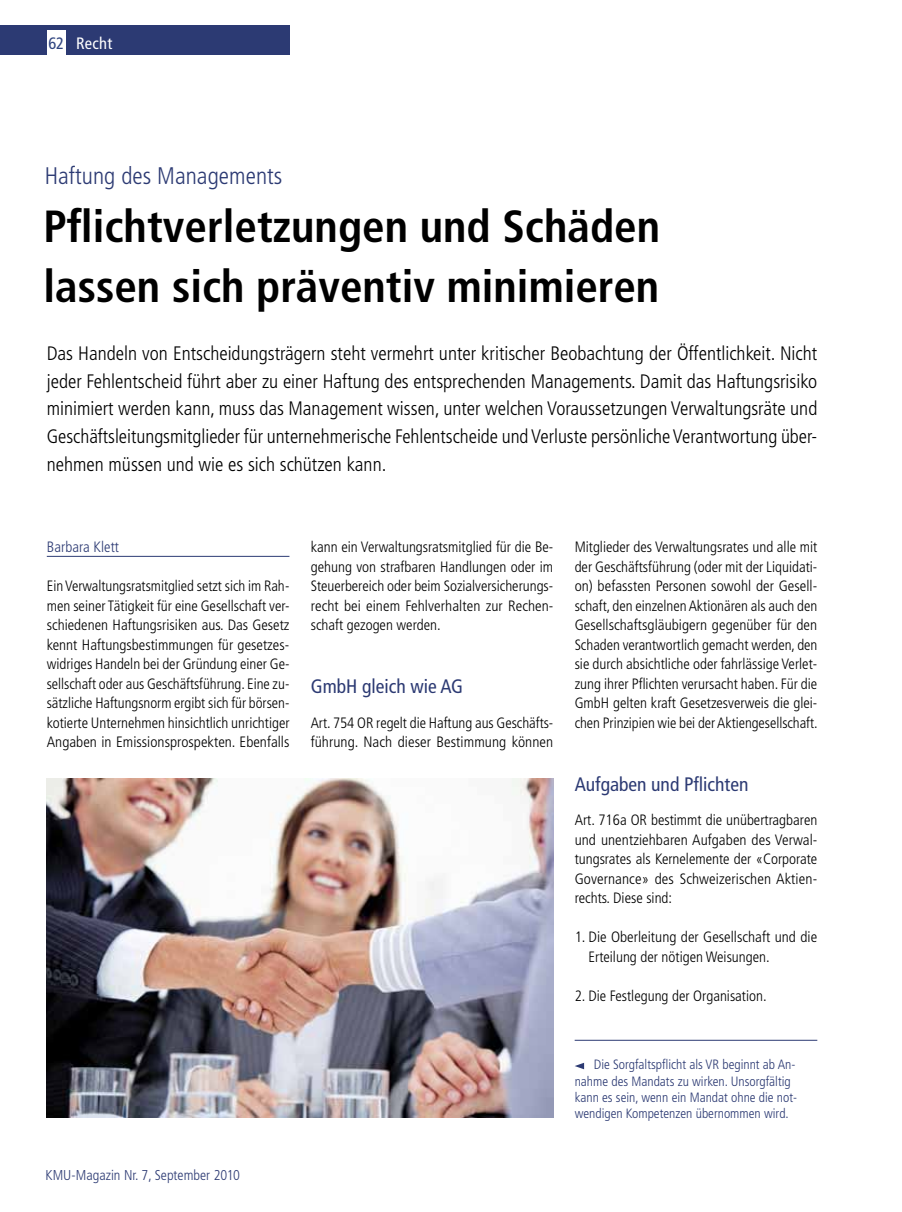
<style>
.page{position:relative;width:902px;height:1212px;background:#fff}
.page>*{position:absolute;margin:0;border:0;box-sizing:border-box;transform-origin:0 0}
.t1{font:700 condensed 45px/60px "Frutiger LT Std";color:#000}
.t2{font:300 condensed 24px "Frutiger LT Std";letter-spacing:.005em;color:#2c3a73}
.t3{font:300 condensed 19.5px/27.8px "Frutiger LT Std";color:#000;text-align:justify}
.t4{font:condensed 19.5px "Frutiger LT Std";color:#2c3a73}
.t5{font:condensed 16.5px "Frutiger LT Std";letter-spacing:.015em;color:#fff}
.t6{font:300 condensed 15px/19.5px "Frutiger LT Std";color:#000;text-align:justify}
.t7{font:300 condensed 15px "Frutiger LT Std";letter-spacing:.005em;color:#2c3a73}
.t8{font:300 condensed 14.25px "Frutiger LT Std";color:#2c3a73}
.t9{font:300 condensed 13.5px/16.2px "Frutiger LT Std";color:#2c3a73}
.s1{color:#304580}
</style>
<div class="page">
<div style="left:0;top:26px;width:289px;height:29px;background:#2c3a73"></div>
<div style="left:47px;top:31px;width:19px;height:27px;background:#fff"></div>
<hr style="left:47px;top:556px;width:242px;height:1px;background:#2c3a73">
<hr style="left:574px;top:1040px;width:243px;height:1px;background:#2c3a73">
<svg style="left:575px;top:1063px;width:9px;height:6px"></svg>
<img style="left:47px;top:778px;width:506px;height:340px">
<p class="t5" style="left:48px;top:33px;width:65px"><span class="s1">62</span> Recht</p>
<h2 class="t2" style="left:45px;top:162px;width:239px">Haftung des Managements</h2>
<h1 class="t1" style="left:44px;top:197px;width:618px">Pflichtverletzungen und Schäden lassen sich präventiv minimieren</h1>
<p class="t3" style="left:47px;top:339px;width:772px">Das Handeln von Entscheidungsträgern steht vermehrt unter kritischer Beobachtung der Öffentlichkeit. Nicht jeder Fehlentscheid führt aber zu einer Haftung des entsprechenden Managements. Damit das Haftungsrisiko minimiert werden kann, muss das Management wissen, unter welchen Voraussetzungen Verwaltungsräte und Geschäftsleitungsmitglieder für unternehmerische Fehlentscheide und Verluste persönliche Verantwortung über&shy;nehmen müssen und wie es sich schützen kann.</p>
<p class="t7" style="left:47px;top:539px;width:74px">Barbara Klett</p>
<p class="t6" style="left:47px;top:577px;width:244px">Ein Verwaltungsratsmitglied setzt sich im Rah&shy;men seiner Tätigkeit für eine Gesellschaft ver&shy;schiedenen Haftungsrisiken aus. Das Gesetz kennt Haftungsbestimmungen für gesetzes&shy;widriges Handeln bei der Gründung einer Ge&shy;sellschaft oder aus Geschäftsführung. Eine zu&shy;sätzliche Haftungsnorm ergibt sich für börsen&shy;kotierte Unternehmen hinsichtlich unrichtiger Angaben in Emissionsprospekten. Ebenfalls</p>
<p class="t6" style="left:311px;top:538px;width:244px">kann ein Verwaltungsratsmitglied für die Be&shy;gehung von strafbaren Handlungen oder im Steuerbereich oder beim Sozialversicherungs&shy;recht bei einem Fehlverhalten zur Rechen&shy;schaft gezogen werden.</p>
<h3 class="t4" style="left:311px;top:675px;width:154px">GmbH gleich wie AG</h3>
<p class="t6" style="left:311px;top:713px;width:244px">Art. 754 OR regelt die Haftung aus Geschäfts&shy;führung. Nach dieser Bestimmung können</p>
<p class="t8" style="left:46px;top:1167px;width:196px">KMU-Magazin Nr. 7, September 2010</p>
<p class="t6" style="left:574px;top:538px;width:244px">Mitglieder des Verwaltungsrates und alle mit der Geschäftsführung (oder mit der Liquidati&shy;on) befassten Personen sowohl der Gesell&shy;schaft, den einzelnen Aktionären als auch den Gesellschaftsgläubigern gegenüber für den Schaden verantwortlich gemacht werden, den sie durch absichtliche oder fahrlässige Verlet&shy;zung ihrer Pflichten verursacht haben. Für die GmbH gelten kraft Gesetzesverweis die glei&shy;chen Prinzipien wie bei der Aktiengesellschaft.</p>
<h3 class="t4" style="left:574px;top:773px;width:175px">Aufgaben und Pflichten</h3>
<p class="t6" style="left:574px;top:811px;width:244px">Art. 716a OR bestimmt die unübertragbaren und unentziehbaren Aufgaben des Verwal&shy;tungsrates als Kernelemente der «Corporate Governance» des Schweizerischen Aktien&shy;rechts. Diese sind:</p>
<p class="t6" style="left:588px;top:928px;width:230px;text-indent:-14px">1. Die Oberleitung der Gesellschaft und die<br>Erteilung der nötigen Weisungen.</p>
<p class="t6" style="left:574px;top:986px;width:193px">2. Die Festlegung der Organisation.</p>
<p class="t9" style="left:574px;top:1057px;width:224px;text-indent:19px">Die Sorgfaltspflicht als VR beginnt ab An&shy;nahme des Mandats zu wirken. Unsorgfältig kann es sein, wenn ein Mandat ohne die not&shy;wendigen Kompetenzen übernommen wird.</p>
</div>
